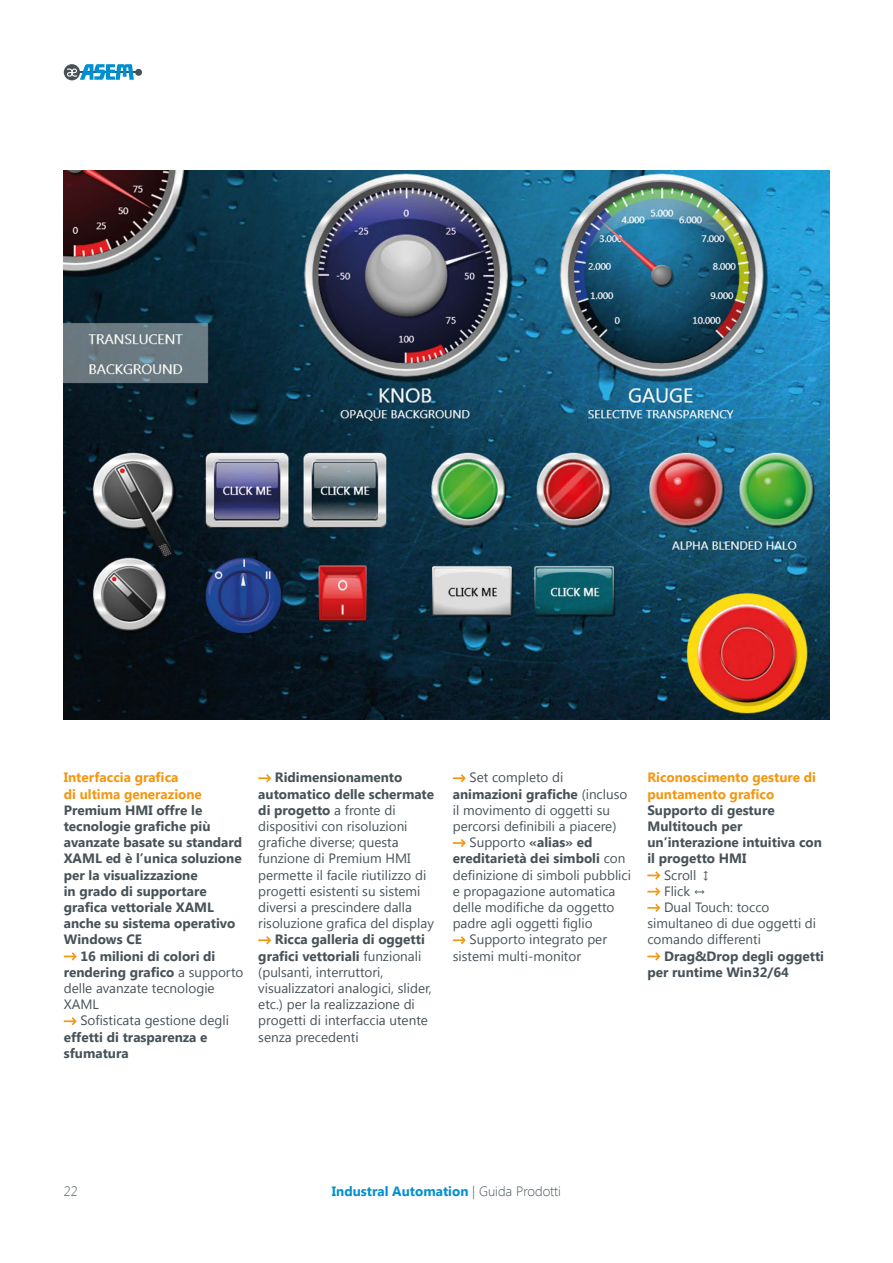
<style>
.page{position:relative;width:893px;height:1263px;background:#fff}
.page>*{position:absolute;margin:0;border:0;box-sizing:border-box;transform-origin:0 0}
.t1{font:13.5px/16.2px "Segoe UI";color:#475258}
.t2{font:700 13.5px/16.2px "Segoe UI";color:#475258}
.t3{font:700 13.5px/16.2px "Segoe UI";color:#f49710}
.t4{font:700 13.5px "Segoe UI";color:#0090d2}
.t5{font:300 13.5px "Segoe UI";color:#475258}
.s1{font-weight:400}
.s2{font-weight:700}
.s3{font-weight:300;color:#475258}
</style>
<div class="page">
<hr style="left:79px;top:72px;width:58px;height:1px;background:#475258">
<div style="left:135px;top:69px;width:7px;height:7px;background:#475258;border-radius:50%"></div>
<div style="left:64px;top:64px;width:16px;height:16px;background:#475258;border-radius:50%"></div>
<svg style="left:67px;top:64px;width:67px;height:16px"></svg>
<img style="left:64px;top:170px;width:765px;height:550px">
<svg style="left:64px;top:952px;width:13px;height:8px"></svg>
<svg style="left:64px;top:1017px;width:13px;height:8px"></svg>
<svg style="left:258px;top:774px;width:13px;height:8px"></svg>
<svg style="left:258px;top:936px;width:13px;height:8px"></svg>
<svg style="left:453px;top:774px;width:13px;height:8px"></svg>
<svg style="left:453px;top:839px;width:13px;height:8px"></svg>
<svg style="left:453px;top:936px;width:13px;height:8px"></svg>
<svg style="left:647px;top:871px;width:13px;height:8px"></svg>
<svg style="left:647px;top:887px;width:13px;height:9px"></svg>
<svg style="left:647px;top:904px;width:13px;height:8px"></svg>
<svg style="left:647px;top:952px;width:13px;height:8px"></svg>
<p class="t3" style="left:64px;top:769px;width:140px">Interfaccia grafica<br>di ultima generazione</p>
<p class="t2" style="left:64px;top:801px;width:140px">Premium HMI offre le</p>
<p class="t2" style="left:64px;top:817px;width:148px">tecnologie grafiche più</p>
<p class="t2" style="left:64px;top:833px;width:180px">avanzate basate su standard</p>
<p class="t2" style="left:64px;top:850px;width:179px">XAML ed è l’unica soluzione</p>
<p class="t2" style="left:64px;top:866px;width:136px">per la visualizzazione</p>
<p class="t2" style="left:64px;top:882px;width:144px">in grado di supportare</p>
<p class="t2" style="left:64px;top:898px;width:152px">grafica vettoriale XAML</p>
<p class="t2" style="left:64px;top:914px;width:173px">anche su sistema operativo</p>
<p class="t2" style="left:64px;top:931px;width:80px">Windows CE</p>
<p class="t2" style="left:80px;top:947px;width:137px">16 milioni di colori di</p>
<p class="t2" style="left:64px;top:963px;width:181px">rendering grafico <span class="s1">a supporto</span></p>
<p class="t1" style="left:64px;top:979px;width:152px">delle avanzate tecnologie</p>
<p class="t1" style="left:64px;top:996px;width:37px">XAML</p>
<p class="t1" style="left:80px;top:1012px;width:150px">Sofisticata gestione degli</p>
<p class="t2" style="left:64px;top:1028px;width:145px">effetti di trasparenza e sfumatura</p>
<p class="t1" style="left:258px;top:769px;width:177px;text-indent:17px"><span class="s2">Ridimensionamento automatico delle schermate di progetto</span> a fronte di dispositivi con risoluzioni grafiche diverse; questa funzione di Premium HMI permette il facile riutilizzo di progetti esistenti su sistemi diversi a prescindere dalla risoluzione grafica del display</p>
<p class="t1" style="left:258px;top:931px;width:175px;text-indent:17px"><span class="s2">Ricca galleria di oggetti grafici vettoriali</span> funzionali (pulsanti, interruttori, visualizzatori analogici, slider, etc.) per la realizzazione di progetti di interfaccia utente senza precedenti</p>
<p class="t1" style="left:469px;top:769px;width:95px">Set completo di</p>
<p class="t2" style="left:453px;top:785px;width:176px">animazioni grafiche <span class="s1">(incluso</span></p>
<p class="t1" style="left:453px;top:801px;width:159px">il movimento di oggetti su</p>
<p class="t1" style="left:453px;top:817px;width:165px">percorsi definibili a piacere)</p>
<p class="t2" style="left:469px;top:833px;width:124px"><span class="s1">Supporto</span> «alias» ed</p>
<p class="t2" style="left:453px;top:850px;width:174px">ereditarietà dei simboli <span class="s1">con</span></p>
<p class="t1" style="left:453px;top:866px;width:180px">definizione di simboli pubblici</p>
<p class="t1" style="left:453px;top:882px;width:164px">e propagazione automatica</p>
<p class="t1" style="left:453px;top:898px;width:163px">delle modifiche da oggetto</p>
<p class="t1" style="left:453px;top:915px;width:141px">padre agli oggetti figlio</p>
<p class="t1" style="left:469px;top:931px;width:139px">Supporto integrato per</p>
<p class="t1" style="left:453px;top:947px;width:130px">sistemi multi-monitor</p>
<p class="t3" style="left:647px;top:769px;width:170px">Riconoscimento gesture di puntamento grafico</p>
<p class="t2" style="left:647px;top:801px;width:176px">Supporto di gesture<br>Multitouch per un’interazione intuitiva con il progetto HMI</p>
<p class="t1" style="left:664px;top:866px;width:34px">Scroll</p>
<p class="t1" style="left:664px;top:882px;width:43px">Flick ↔</p>
<p class="t1" style="left:664px;top:898px;width:107px">Dual Touch: tocco</p>
<p class="t1" style="left:647px;top:915px;width:170px">simultaneo di due oggetti di</p>
<p class="t1" style="left:647px;top:931px;width:115px">comando differenti</p>
<p class="t2" style="left:647px;top:947px;width:178px;text-indent:17px">Drag&amp;Drop degli oggetti per runtime Win32/64</p>
<p class="t1" style="left:715px;top:870px;width:13px;rotate:90deg">↔</p>
<p class="t5" style="left:64px;top:1182px;width:15px">22</p>
<p class="t4" style="left:332px;top:1182px;width:231px">Industral Automation <span class="s3">| Guida Prodotti</span></p>
</div>
